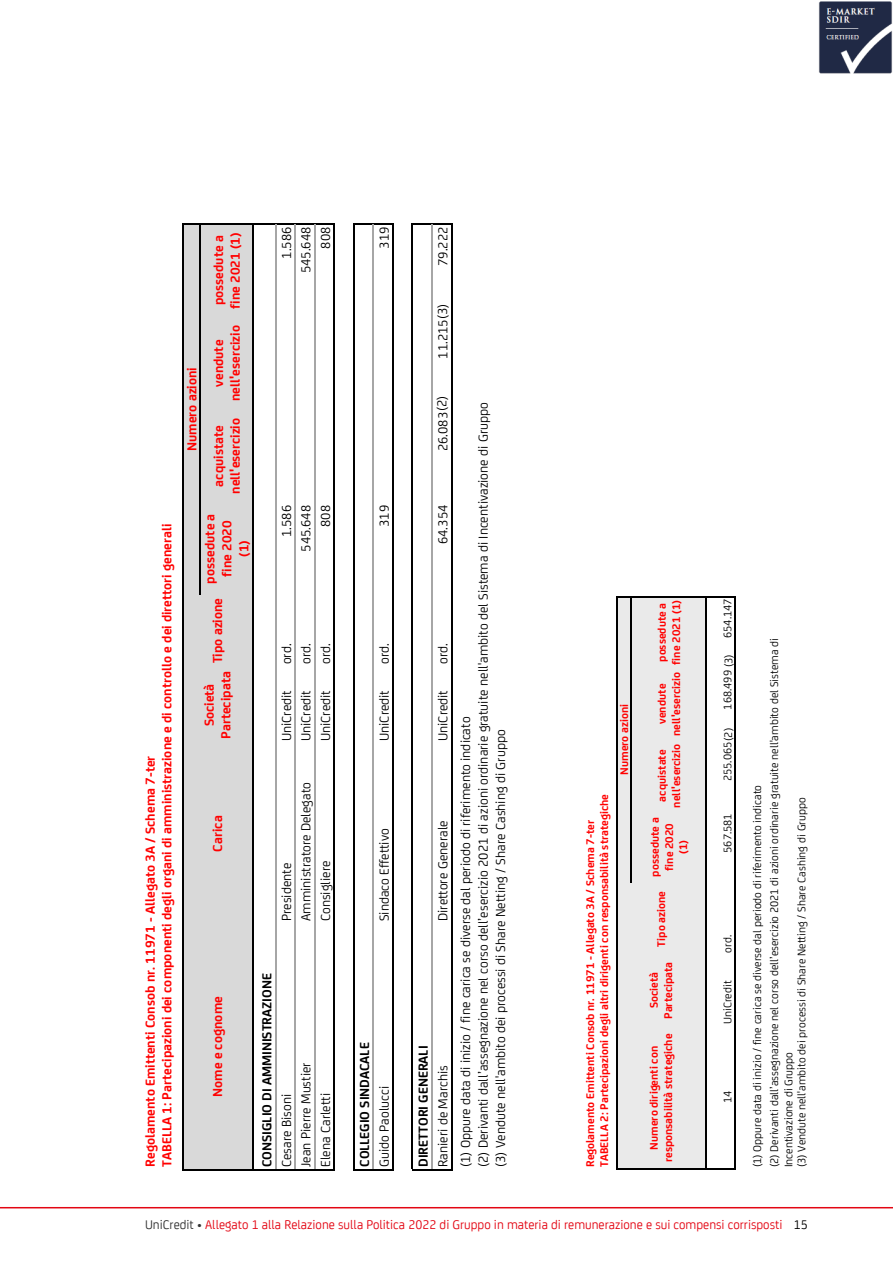
<style>
.page{position:relative;width:893px;height:1263px;background:#fff}
.page>*{position:absolute;margin:0;border:0;box-sizing:border-box;transform-origin:0 0}
.t1{font:14.1px/17.5px "Uni Credit";color:#000}
.t2{font:700 14.1px/16.8px "Uni Credit";color:#f00;text-align:center}
.t3{font:700 14.1px "Uni Credit";letter-spacing:-.005em;color:#000}
.t4{font:13.5px "Uni Credit";color:#e30613}
.t5{font:12px/17.1px "Uni Credit";color:#000}
.t6{font:700 12px/14.2px "Uni Credit";color:#f00;text-align:center}
.s1{color:#333}
.s2{color:#000}
</style>
<div class="page">
<hr style="left:0;top:1207px;width:893px;height:1px;background:#e30613">
<div style="left:183px;top:224px;width:70px;height:946px;background:#d9d9d9"></div>
<hr style="left:182px;top:1169px;width:153px;height:1px;background:#000">
<hr style="left:184px;top:224px;width:151px;height:1px;background:#000">
<hr style="left:353px;top:1169px;width:41px;height:1px;background:#000">
<hr style="left:354px;top:224px;width:40px;height:1px;background:#000">
<hr style="left:412px;top:1169px;width:40px;height:1px;background:#000">
<hr style="left:413px;top:224px;width:39px;height:1px;background:#000">
<hr style="left:182px;top:224px;width:2px;height:945px;background:#000">
<hr style="left:200px;top:224px;width:1px;height:371px;background:#000">
<hr style="left:252px;top:224px;width:2px;height:945px;background:#000">
<hr style="left:275px;top:225px;width:1px;height:944px;background:#a6a6a6">
<hr style="left:294px;top:225px;width:2px;height:944px;background:#a6a6a6">
<hr style="left:314px;top:225px;width:1px;height:944px;background:#a6a6a6">
<hr style="left:334px;top:224px;width:1px;height:945px;background:#000">
<hr style="left:353px;top:224px;width:1px;height:945px;background:#000">
<hr style="left:373px;top:225px;width:1px;height:944px;background:#a6a6a6">
<hr style="left:392px;top:224px;width:2px;height:945px;background:#000">
<hr style="left:412px;top:224px;width:1px;height:945px;background:#000">
<hr style="left:431px;top:225px;width:2px;height:944px;background:#a6a6a6">
<hr style="left:451px;top:224px;width:1px;height:945px;background:#000">
<div style="left:617px;top:596px;width:89px;height:573px;background:#eaeaea"></div>
<hr style="left:616px;top:1169px;width:119px;height:1px;background:#000">
<hr style="left:617px;top:596px;width:118px;height:1px;background:#000">
<hr style="left:616px;top:596px;width:1px;height:573px;background:#000">
<hr style="left:631px;top:596px;width:1px;height:287px;background:#000">
<hr style="left:706px;top:596px;width:1px;height:573px;background:#000">
<hr style="left:734px;top:596px;width:1px;height:573px;background:#000">
<img style="left:819px;top:1px;width:73px;height:73px">
<p class="t2" style="left:141px;top:1167px;width:645px;text-align:left;rotate:-90deg">Regolamento Emittenti Consob nr. 11971 - Allegato 3A / Schema 7-ter<br>TABELLA 1: Partecipazioni dei componenti degli organi di amministrazione e di controllo e dei direttori generali</p>
<p class="t2" style="left:182px;top:451px;width:85px;rotate:-90deg">Numero azioni</p>
<p class="t2" style="left:209px;top:309px;width:78px;text-align:left;rotate:-90deg">possedute a fine 2021 (1)</p>
<p class="t2" style="left:209px;top:401px;width:77px;rotate:-90deg">vendute nell'esercizio</p>
<p class="t2" style="left:209px;top:494px;width:77px;rotate:-90deg">acquistate nell'esercizio</p>
<p class="t2" style="left:201px;top:583px;width:71px;rotate:-90deg">possedute a fine 2020 (1)</p>
<p class="t2" style="left:208px;top:663px;width:67px;rotate:-90deg">Tipo azione</p>
<p class="t2" style="left:200px;top:739px;width:69px;rotate:-90deg">Società<br>Partecipata</p>
<p class="t2" style="left:208px;top:851px;width:38px;rotate:-90deg">Carica</p>
<p class="t1" style="left:277px;top:259px;width:34px;rotate:-90deg">1.586</p>
<p class="t1" style="left:296px;top:273px;width:48px;rotate:-90deg">545.648</p>
<p class="t1" style="left:316px;top:249px;width:23px;rotate:-90deg">808</p>
<p class="t1" style="left:277px;top:537px;width:34px;rotate:-90deg">1.586</p>
<p class="t1" style="left:296px;top:551px;width:48px;rotate:-90deg">545.648</p>
<p class="t1" style="left:316px;top:527px;width:23px;rotate:-90deg">808</p>
<p class="t1" style="left:277px;top:664px;width:22px;rotate:-90deg">ord.</p>
<p class="t1" style="left:296px;top:664px;width:22px;rotate:-90deg">ord.</p>
<p class="t1" style="left:316px;top:664px;width:22px;rotate:-90deg">ord.</p>
<p class="t1" style="left:277px;top:741px;width:53px;rotate:-90deg">UniCredit</p>
<p class="t1" style="left:296px;top:741px;width:53px;rotate:-90deg">UniCredit</p>
<p class="t1" style="left:316px;top:741px;width:53px;rotate:-90deg">UniCredit</p>
<p class="t1" style="left:277px;top:921px;width:60px;rotate:-90deg">Presidente</p>
<p class="t1" style="left:296px;top:921px;width:141px;rotate:-90deg">Amministratore Delegato</p>
<p class="t1" style="left:316px;top:921px;width:62px;rotate:-90deg">Consigliere</p>
<p class="t2" style="left:208px;top:1097px;width:102px;rotate:-90deg">Nome e cognome</p>
<p class="t3" style="left:256px;top:1167px;width:195px;rotate:-90deg">CONSIGLIO DI AMMINISTRAZIONE</p>
<p class="t1" style="left:277px;top:1167px;width:75px;rotate:-90deg">Cesare Bisoni</p>
<p class="t1" style="left:296px;top:1167px;width:106px;rotate:-90deg">Jean Pierre Mustier</p>
<p class="t1" style="left:316px;top:1167px;width:76px;rotate:-90deg">Elena Carletti</p>
<p class="t1" style="left:375px;top:249px;width:23px;rotate:-90deg">319</p>
<p class="t1" style="left:375px;top:527px;width:23px;rotate:-90deg">319</p>
<p class="t1" style="left:375px;top:664px;width:22px;rotate:-90deg">ord.</p>
<p class="t1" style="left:375px;top:741px;width:53px;rotate:-90deg">UniCredit</p>
<p class="t1" style="left:375px;top:921px;width:94px;rotate:-90deg">Sindaco Effettivo</p>
<p class="t3" style="left:354px;top:1167px;width:126px;rotate:-90deg">COLLEGIO SINDACALE</p>
<p class="t1" style="left:375px;top:1167px;width:82px;rotate:-90deg">Guido Paolucci</p>
<p class="t1" style="left:433px;top:266px;width:41px;rotate:-90deg">79.222</p>
<p class="t1" style="left:433px;top:359px;width:57px;rotate:-90deg">11.215(3)</p>
<p class="t1" style="left:433px;top:451px;width:57px;rotate:-90deg">26.083(2)</p>
<p class="t1" style="left:433px;top:544px;width:41px;rotate:-90deg">64.354</p>
<p class="t1" style="left:433px;top:664px;width:22px;rotate:-90deg">ord.</p>
<p class="t1" style="left:433px;top:741px;width:53px;rotate:-90deg">UniCredit</p>
<p class="t1" style="left:433px;top:921px;width:102px;rotate:-90deg">Direttore Generale</p>
<p class="t3" style="left:413px;top:1167px;width:123px;rotate:-90deg">DIRETTORI GENERALI</p>
<p class="t1" style="left:433px;top:1167px;width:103px;rotate:-90deg">Ranieri de Marchis</p>
<p class="t1" style="left:456px;top:1167px;width:766px;rotate:-90deg">(1) Oppure data di inizio / fine carica se diverse dal periodo di riferimento indicato<br>(2) Derivanti dall’assegnazione nel corso dell’esercizio 2021 di azioni ordinarie gratuite nell'ambito del Sistema di Incentivazione di Gruppo (3) Vendute nell'ambito dei processi di Share Netting / Share Cashing di Gruppo</p>
<p class="t6" style="left:582px;top:1167px;width:375px;text-align:left;rotate:-90deg">Regolamento Emittenti Consob nr. 11971 - Allegato 3A / Schema 7-ter<br>TABELLA 2: Partecipazioni degli altri dirigenti con responsabilità strategiche</p>
<p class="t6" style="left:616px;top:775px;width:72px;rotate:-90deg">Numero azioni</p>
<p class="t6" style="left:654px;top:665px;width:66px;text-align:left;rotate:-90deg">possedute a fine 2021 (1)</p>
<p class="t6" style="left:654px;top:736px;width:65px;rotate:-90deg">vendute nell'esercizio</p>
<p class="t6" style="left:654px;top:807px;width:65px;rotate:-90deg">acquistate nell'esercizio</p>
<p class="t6" style="left:647px;top:877px;width:61px;rotate:-90deg">possedute a fine 2020 (1)</p>
<p class="t6" style="left:653px;top:946px;width:57px;rotate:-90deg">Tipo azione</p>
<p class="t6" style="left:646px;top:1019px;width:59px;rotate:-90deg">Società<br>Partecipata</p>
<p class="t6" style="left:646px;top:1162px;width:130px;rotate:-90deg">Numero dirigenti con responsabilità strategiche</p>
<p class="t5" style="left:718px;top:638px;width:41px;rotate:-90deg">654.147</p>
<p class="t5" style="left:718px;top:709px;width:57px;rotate:-90deg">168.499 (3)</p>
<p class="t5" style="left:718px;top:781px;width:55px;rotate:-90deg">255.065(2)</p>
<p class="t5" style="left:718px;top:853px;width:41px;rotate:-90deg">567.581</p>
<p class="t5" style="left:718px;top:952px;width:19px;rotate:-90deg">ord.</p>
<p class="t5" style="left:718px;top:1024px;width:45px;rotate:-90deg">UniCredit</p>
<p class="t5" style="left:718px;top:1103px;width:14px;rotate:-90deg">14</p>
<p class="t5" style="left:748px;top:1167px;width:531px;rotate:-90deg">(1) Oppure data di inizio / fine carica se diverse dal periodo di riferimento indicato<br>(2) Derivanti dall’assegnazione nel corso dell’esercizio 2021 di azioni ordinarie gratuite nell'ambito del Sistema di</p>
<p class="t5" style="left:781px;top:1167px;width:371px;line-height:13px;rotate:-90deg">Incentivazione di Gruppo<br>(3) Vendute nell'ambito dei processi di Share Netting / Share Cashing di Gruppo</p>
<p class="t4" style="left:145px;top:1215px;width:664px"><span class="s1">UniCredit •</span> Allegato 1 alla Relazione sulla Politica 2022 di Gruppo in materia di remunerazione e sui compensi corrisposti <span class="s2">15</span></p>
</div>
